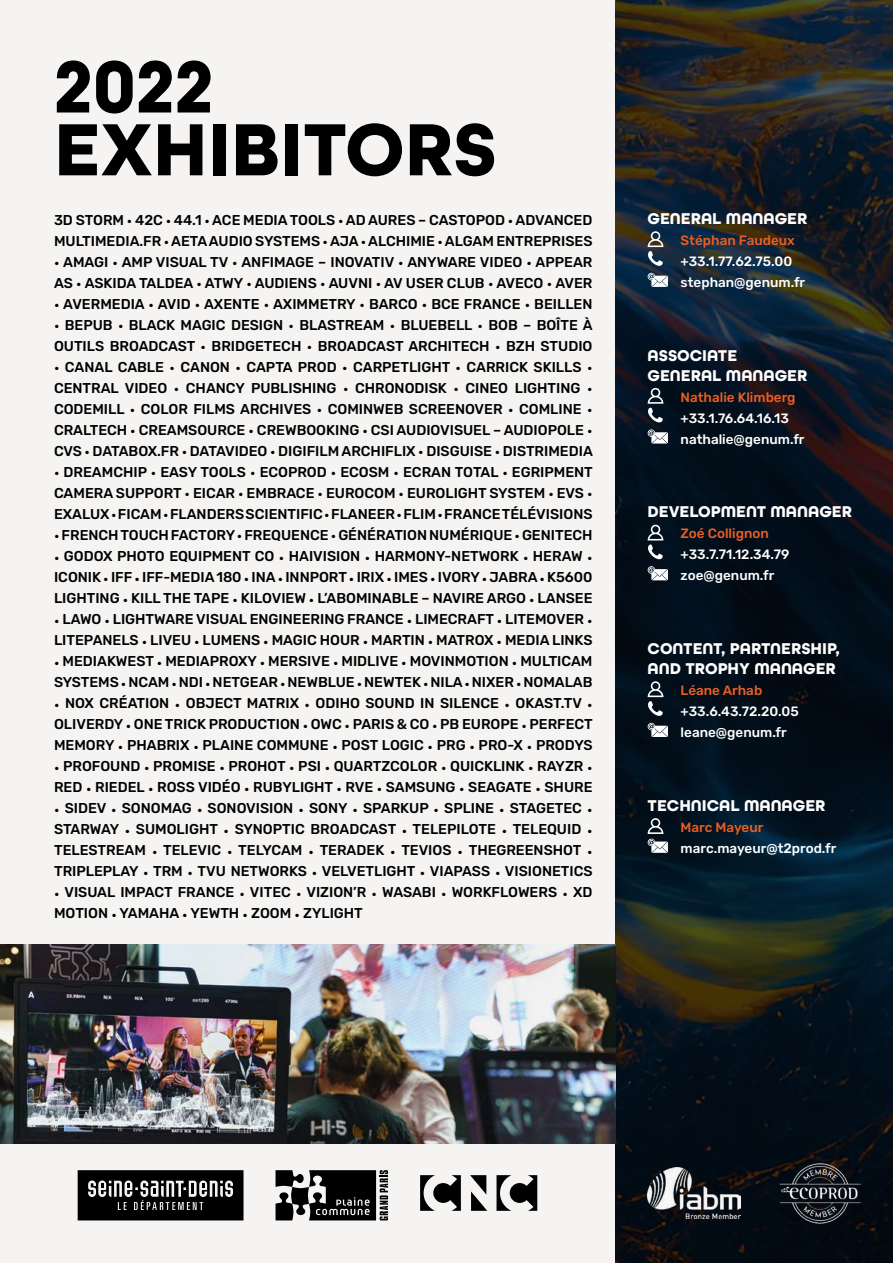
<style>
.page{position:relative;width:893px;height:1263px;background:#f5f4f3}
.page>*{position:absolute;margin:0;border:0;box-sizing:border-box;transform-origin:0 0}
.t1{font:700 78px/62.8px "All Round Gothic";color:#000}
.t2{font:700 16.5px/19.8px "All Round Gothic";color:#fff}
.t3{font:500 14.25px/21px "Rubik";color:#000}
.t4{font:500 13.5px/21px "Rubik";color:#fff}
.t5{font:500 13.5px "Rubik";color:#eb5e21}
</style>
<div class="page">
<svg style="left:616px;top:0;width:277px;height:1263px;background:#0e1820"></svg>
<img style="left:0;top:945px;width:615px;height:198px">
<svg style="left:648px;top:231px;width:15px;height:35px"></svg>
<svg style="left:648px;top:273px;width:20px;height:14px"></svg>
<svg style="left:648px;top:388px;width:15px;height:35px"></svg>
<svg style="left:648px;top:429px;width:20px;height:15px"></svg>
<svg style="left:648px;top:525px;width:15px;height:34px"></svg>
<svg style="left:648px;top:566px;width:20px;height:14px"></svg>
<svg style="left:648px;top:681px;width:15px;height:35px"></svg>
<svg style="left:648px;top:723px;width:20px;height:14px"></svg>
<svg style="left:648px;top:818px;width:20px;height:35px"></svg>
<svg style="left:78px;top:1170px;width:165px;height:50px;background:#282828"></svg>
<svg style="left:276px;top:1170px;width:112px;height:50px"></svg>
<svg style="left:420px;top:1175px;width:117px;height:36px"></svg>
<img style="left:647px;top:1167px;width:94px;height:51px">
<img style="left:779px;top:1163px;width:82px;height:60px">
<h1 class="t1" style="left:54px;top:56px;width:444px">2022<br>EXHIBITORS</h1>
<p class="t3" style="left:54px;top:210px;width:540px">3D STORM • 42C • 44.1 • ACE MEDIA TOOLS • AD AURES – CASTOPOD • ADVANCED<br>MULTIMEDIA.FR • AETA AUDIO SYSTEMS • AJA • ALCHIMIE • ALGAM ENTREPRISES</p>
<p class="t3" style="left:54px;top:252px;width:540px">• AMAGI • AMP VISUAL TV • ANFIMAGE – INOVATIV • ANYWARE VIDEO • APPEAR<br>AS • ASKIDA TALDEA • ATWY • AUDIENS • AUVNI • AV USER CLUB • AVECO • AVER</p>
<p class="t3" style="left:54px;top:294px;width:540px">• AVERMEDIA • AVID • AXENTE • AXIMMETRY • BARCO • BCE FRANCE • BEILLEN</p>
<p class="t3" style="left:54px;top:315px;width:540px">• BEPUB • BLACK MAGIC DESIGN • BLASTREAM • BLUEBELL • BOB – BOÎTE À<br>OUTILS BROADCAST • BRIDGETECH • BROADCAST ARCHITECH • BZH STUDIO</p>
<p class="t3" style="left:54px;top:357px;width:540px;text-align:justify">• CANAL CABLE • CANON • CAPTA PROD • CARPETLIGHT • CARRICK SKILLS • CENTRAL VIDEO • CHANCY PUBLISHING • CHRONODISK • CINEO LIGHTING • CODEMILL • COLOR FILMS ARCHIVES • COMINWEB SCREENOVER • COMLINE • CRALTECH • CREAMSOURCE • CREWBOOKING • CSI AUDIOVISUEL – AUDIOPOLE • CVS • DATABOX.FR • DATAVIDEO • DIGIFILM ARCHIFLIX • DISGUISE • DISTRIMEDIA</p>
<p class="t3" style="left:54px;top:462px;width:540px;text-align:justify">• DREAMCHIP • EASY TOOLS • ECOPROD • ECOSM • ECRAN TOTAL • EGRIPMENT CAMERA SUPPORT • EICAR • EMBRACE • EUROCOM • EUROLIGHT SYSTEM • EVS • EXALUX • FICAM • FLANDERS SCIENTIFIC • FLANEER • FLIM • FRANCE TÉLÉVISIONS</p>
<p class="t3" style="left:54px;top:525px;width:540px">• FRENCH TOUCH FACTORY • FREQUENCE • GÉNÉRATION NUMÉRIQUE • GENITECH</p>
<p class="t3" style="left:54px;top:546px;width:540px;text-align:justify">• GODOX PHOTO EQUIPMENT CO • HAIVISION • HARMONY-NETWORK • HERAW • ICONIK • IFF • IFF-MEDIA 180 • INA • INNPORT • IRIX • IMES • IVORY • JABRA • K5600<br>LIGHTING • KILL THE TAPE • KILOVIEW • L’ABOMINABLE – NAVIRE ARGO • LANSEE</p>
<p class="t3" style="left:54px;top:609px;width:540px">• LAWO • LIGHTWARE VISUAL ENGINEERING FRANCE • LIMECRAFT • LITEMOVER •<br>LITEPANELS • LIVEU • LUMENS • MAGIC HOUR • MARTIN • MATROX • MEDIA LINKS</p>
<p class="t3" style="left:54px;top:651px;width:540px">• MEDIAKWEST • MEDIAPROXY • MERSIVE • MIDLIVE • MOVINMOTION • MULTICAM<br>SYSTEMS • NCAM • NDI • NETGEAR • NEWBLUE • NEWTEK • NILA • NIXER • NOMALAB</p>
<p class="t3" style="left:54px;top:693px;width:540px;text-align:justify">• NOX CRÉATION • OBJECT MATRIX • ODIHO SOUND IN SILENCE • OKAST.TV • OLIVERDY • ONE TRICK PRODUCTION • OWC • PARIS &amp; CO • PB EUROPE • PERFECT MEMORY • PHABRIX • PLAINE COMMUNE • POST LOGIC • PRG • PRO-X • PRODYS</p>
<p class="t3" style="left:54px;top:756px;width:540px">• PROFOUND • PROMISE • PROHOT • PSI • QUARTZCOLOR • QUICKLINK • RAYZR •<br>RED • RIEDEL • ROSS VIDÉO • RUBYLIGHT • RVE • SAMSUNG • SEAGATE • SHURE</p>
<p class="t3" style="left:54px;top:798px;width:540px;text-align:justify">• SIDEV • SONOMAG • SONOVISION • SONY • SPARKUP • SPLINE • STAGETEC • STARWAY • SUMOLIGHT • SYNOPTIC BROADCAST • TELEPILOTE • TELEQUID • TELESTREAM • TELEVIC • TELYCAM • TERADEK • TEVIOS • THEGREENSHOT • TRIPLEPLAY • TRM • TVU NETWORKS • VELVETLIGHT • VIAPASS • VISIONETICS</p>
<p class="t3" style="left:54px;top:882px;width:540px">• VISUAL IMPACT FRANCE • VITEC • VIZION’R • WASABI • WORKFLOWERS • XD<br>MOTION • YAMAHA • YEWTH • ZOOM • ZYLIGHT</p>
<p class="t2" style="left:648px;top:209px;width:161px">GENERAL MANAGER</p>
<p class="t5" style="left:681px;top:232px;width:116px">Stéphan Faudeux</p>
<p class="t4" style="left:681px;top:251px;width:126px">+33.1.77.62.75.00 stephan@genum.fr</p>
<p class="t2" style="left:648px;top:345px;width:161px">ASSOCIATE<br>GENERAL MANAGER</p>
<p class="t5" style="left:681px;top:389px;width:116px">Nathalie Klimberg</p>
<p class="t4" style="left:681px;top:408px;width:125px">+33.1.76.64.16.13 nathalie@genum.fr</p>
<p class="t2" style="left:648px;top:502px;width:206px">DEVELOPMENT MANAGER</p>
<p class="t5" style="left:681px;top:526px;width:90px">Zoé Collignon</p>
<p class="t4" style="left:681px;top:544px;width:110px">+33.7.71.12.34.79 zoe@genum.fr</p>
<p class="t2" style="left:648px;top:639px;width:194px">CONTENT, PARTNERSHIP,<br>AND TROPHY MANAGER</p>
<p class="t5" style="left:681px;top:682px;width:83px">Léane Arhab</p>
<p class="t4" style="left:681px;top:701px;width:120px">+33.6.43.72.20.05 leane@genum.fr</p>
<p class="t2" style="left:648px;top:795px;width:179px">TECHNICAL MANAGER</p>
<p class="t5" style="left:681px;top:819px;width:84px">Marc Mayeur</p>
<p class="t4" style="left:681px;top:838px;width:157px">marc.mayeur@t2prod.fr</p>
</div>
